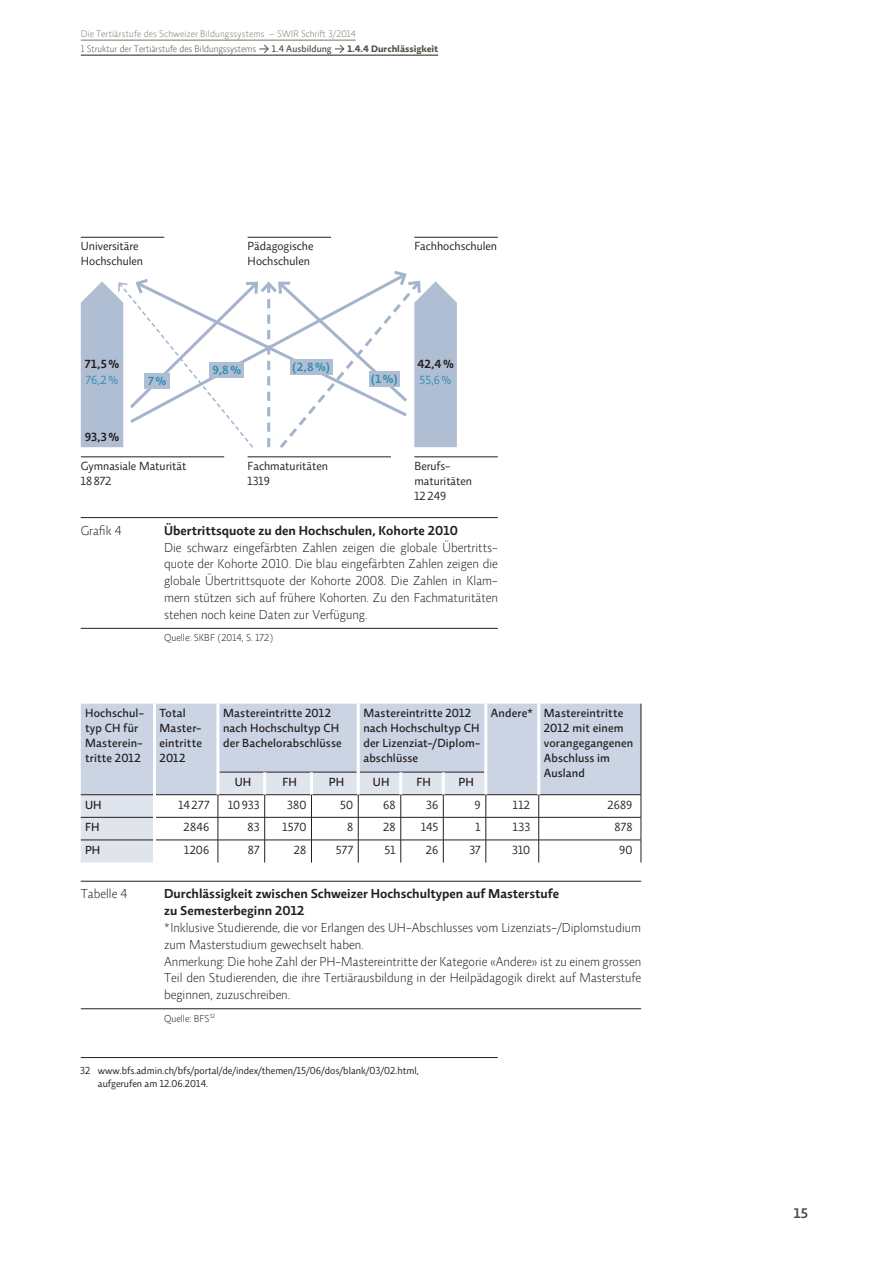
<style>
.page{position:relative;width:893px;height:1263px;background:#fff}
.page>*{position:absolute;margin:0;border:0;box-sizing:border-box;transform-origin:0 0}
.t1{font:600 14.25px "Relato Sans OT";color:#515044}
.t2{font:300 13.2px/16.8px "Relato Sans OT";letter-spacing:.005em;color:#231f20}
.t3{font:600 13.2px/16.8px "Relato Sans OT";letter-spacing:.005em;color:#231f20}
.t4{font:500 12px/15px "Relato Sans OT";letter-spacing:.015em;color:#231f20}
.t5{font:12px/15px "Relato Sans OT";letter-spacing:.005em;color:#231f20}
.t6{font:600 12px "Relato Sans OT";color:#318db0}
.t7{font:600 12px "Relato Sans OT";color:#231f20}
.t8{font:12px "Relato Sans OT";color:#318db0}
.t9{font:10.2px/13.2px "Relato Sans OT";letter-spacing:.005em;color:#231f20}
.t10{font:300 10.2px "Relato Sans OT";letter-spacing:.005em;color:#231f20}
.t11{font:300 9.6px "Relato Sans OT";letter-spacing:.02em;color:#7e746a}
.t12{font:300 9.6px "Relato Sans OT";letter-spacing:.005em;color:#515044}
.t13{font:700 9.6px "Relato Sans OT";letter-spacing:.005em;color:#515044}
.t14{font:500 9.6px "Relato Sans OT";letter-spacing:.005em;color:#515044}
</style>
<div class="page">
<hr style="left:81px;top:40px;width:275px;height:1px;background:#7e746a">
<hr style="left:81px;top:55px;width:357px;height:1px;background:#231f20">
<svg style="left:259px;top:44px;width:10px;height:9px"></svg>
<svg style="left:335px;top:44px;width:9px;height:9px"></svg>
<hr style="left:81px;top:881px;width:560px;height:1px;background:#231f20">
<hr style="left:81px;top:1008px;width:560px;height:1px;background:#231f20">
<div style="left:81px;top:704px;width:560px;height:68px;background:#cbd4e3"></div>
<hr style="left:641px;top:704px;width:1px;height:68px;background:#231f20">
<svg style="left:81px;top:772px;width:561px;height:90px"></svg>
<hr style="left:537px;top:704px;width:3px;height:68px;background:#fff">
<hr style="left:537px;top:772px;width:3px;height:22px;background:#fff">
<hr style="left:153px;top:704px;width:3px;height:68px;background:#fff">
<hr style="left:153px;top:772px;width:3px;height:23px;background:#fff">
<hr style="left:216px;top:704px;width:3px;height:68px;background:#fff">
<hr style="left:357px;top:704px;width:3px;height:68px;background:#fff">
<hr style="left:484px;top:704px;width:3px;height:68px;background:#fff">
<hr style="left:153px;top:795px;width:3px;height:22px;background:#fff">
<hr style="left:153px;top:817px;width:3px;height:23px;background:#fff">
<hr style="left:153px;top:840px;width:3px;height:22px;background:#fff">
<hr style="left:216px;top:772px;width:3px;height:22px;background:#fff">
<hr style="left:263px;top:772px;width:3px;height:22px;background:#fff">
<hr style="left:310px;top:772px;width:3px;height:22px;background:#fff">
<hr style="left:357px;top:772px;width:3px;height:22px;background:#fff">
<hr style="left:399px;top:772px;width:3px;height:22px;background:#fff">
<hr style="left:442px;top:772px;width:3px;height:22px;background:#fff">
<hr style="left:484px;top:772px;width:3px;height:22px;background:#fff">
<hr style="left:81px;top:517px;width:417px;height:1px;background:#231f20">
<hr style="left:81px;top:628px;width:417px;height:1px;background:#231f20">
<hr style="left:81px;top:237px;width:83px;height:1px;background:#231f20">
<hr style="left:248px;top:237px;width:83px;height:1px;background:#231f20">
<hr style="left:414px;top:237px;width:84px;height:1px;background:#231f20">
<hr style="left:81px;top:457px;width:143px;height:1px;background:#231f20">
<hr style="left:248px;top:457px;width:143px;height:1px;background:#231f20">
<hr style="left:414px;top:457px;width:84px;height:1px;background:#231f20">
<svg style="left:81px;top:271px;width:376px;height:177px"></svg>
<div style="left:145px;top:374px;width:25px;height:15px;background:#b0bed4"></div>
<div style="left:369px;top:371px;width:31px;height:15px;background:#b0bed4"></div>
<div style="left:210px;top:362px;width:34px;height:15px;background:#b0bed4"></div>
<div style="left:290px;top:359px;width:42px;height:15px;background:#b0bed4"></div>
<hr style="left:81px;top:1057px;width:417px;height:1px;background:#231f20">
<p class="t11" style="left:81px;top:30px;width:276px">Die Tertiärstufe des Schweizer Bildungssystems – SWIR Schrift 3/2014</p>
<p class="t12" style="left:81px;top:45px;width:177px">1 Struktur der Tertiärstufe des Bildungssystems</p>
<p class="t14" style="left:272px;top:45px;width:61px">1.4 Ausbildung</p>
<p class="t13" style="left:347px;top:45px;width:92px">1.4.4 Durchlässigkeit</p>
<p class="t5" style="left:81px;top:240px;width:64px">Universitäre<br>Hochschulen</p>
<p class="t5" style="left:248px;top:240px;width:67px">Pädagogische<br>Hochschulen</p>
<p class="t5" style="left:414px;top:240px;width:84px">Fachhochschulen</p>
<p class="t7" style="left:85px;top:360px;width:36px">71,5 %</p>
<p class="t7" style="left:417px;top:360px;width:38px">42,4 %</p>
<p class="t6" style="left:213px;top:365px;width:30px">9,8 %</p>
<p class="t6" style="left:292px;top:362px;width:39px">(2,8 %)</p>
<p class="t6" style="left:371px;top:374px;width:28px">(1 %)</p>
<p class="t8" style="left:86px;top:376px;width:34px">76,2 %</p>
<p class="t8" style="left:420px;top:376px;width:33px">55,6 %</p>
<p class="t6" style="left:148px;top:377px;width:20px">7 %</p>
<p class="t7" style="left:85px;top:433px;width:36px">93,3 %</p>
<p class="t5" style="left:81px;top:459px;width:107px">Gymnasiale Maturität<br>18 872</p>
<p class="t5" style="left:248px;top:459px;width:82px">Fachmaturitäten<br>1319</p>
<p class="t5" style="left:414px;top:459px;width:59px">Berufs&shy;maturitäten<br>12 249</p>
<p class="t2" style="left:81px;top:523px;width:42px">Grafik 4</p>
<p class="t3" style="left:164px;top:523px;width:295px">Übertrittsquote zu den Hochschulen, Kohorte 2010</p>
<p class="t2" style="left:164px;top:540px;width:335px;text-align:justify">Die schwarz eingefärbten Zahlen zeigen die globale Übertritts&shy;quote der Kohorte 2010. Die blau eingefärbten Zahlen zeigen die globale Übertrittsquote der Kohorte 2008. Die Zahlen in Klam&shy;mern stützen sich auf frühere Kohorten. Zu den Fachmaturitäten stehen noch keine Daten zur Verfügung.</p>
<p class="t10" style="left:164px;top:634px;width:111px">Quelle: SKBF (2014, S. 172)</p>
<p class="t4" style="left:85px;top:707px;width:60px">Hochschul&shy;typ CH für<br>Masterein&shy;tritte 2012</p>
<p class="t4" style="left:160px;top:707px;width:44px">Total<br>Master&shy;eintritte<br>2012</p>
<p class="t4" style="left:223px;top:707px;width:120px">Mastereintritte 2012 nach Hochschultyp CH der Bachelorabschlüsse</p>
<p class="t4" style="left:363px;top:707px;width:119px">Mastereintritte 2012 nach Hochschultyp CH der Lizenziat-/Diplom&shy;abschlüsse</p>
<p class="t4" style="left:544px;top:707px;width:91px;text-indent:-53px">Andere* Mastereintritte<br>2012 mit einem vorangegangenen<br>Abschluss im<br>Ausland</p>
<p class="t4" style="left:235px;top:776px;width:18px">UH</p>
<p class="t4" style="left:283px;top:776px;width:16px">FH</p>
<p class="t4" style="left:329px;top:776px;width:17px">PH</p>
<p class="t4" style="left:373px;top:776px;width:18px">UH</p>
<p class="t4" style="left:416px;top:776px;width:16px">FH</p>
<p class="t4" style="left:459px;top:776px;width:17px">PH</p>
<p class="t4" style="left:85px;top:798px;width:18px">UH</p>
<p class="t5" style="left:179px;top:798px;width:32px">14 277</p>
<p class="t5" style="left:228px;top:798px;width:33px">10 933</p>
<p class="t5" style="left:287px;top:798px;width:21px">380</p>
<p class="t5" style="left:340px;top:798px;width:14px">50</p>
<p class="t5" style="left:383px;top:798px;width:14px">68</p>
<p class="t5" style="left:426px;top:798px;width:14px">36</p>
<p class="t5" style="left:474px;top:798px;width:8px">9</p>
<p class="t5" style="left:513px;top:798px;width:19px">112</p>
<p class="t5" style="left:607px;top:798px;width:27px">2689</p>
<p class="t4" style="left:85px;top:821px;width:16px">FH</p>
<p class="t5" style="left:183px;top:821px;width:27px">2846</p>
<p class="t5" style="left:247px;top:821px;width:14px">83</p>
<p class="t5" style="left:282px;top:821px;width:26px">1570</p>
<p class="t5" style="left:347px;top:821px;width:8px">8</p>
<p class="t5" style="left:383px;top:821px;width:14px">28</p>
<p class="t5" style="left:421px;top:821px;width:19px">145</p>
<p class="t5" style="left:476px;top:821px;width:7px">1</p>
<p class="t5" style="left:513px;top:821px;width:19px">133</p>
<p class="t5" style="left:614px;top:821px;width:19px">878</p>
<p class="t4" style="left:85px;top:844px;width:17px">PH</p>
<p class="t5" style="left:184px;top:844px;width:27px">1206</p>
<p class="t5" style="left:248px;top:844px;width:13px">87</p>
<p class="t5" style="left:294px;top:844px;width:14px">28</p>
<p class="t5" style="left:336px;top:844px;width:19px">577</p>
<p class="t5" style="left:385px;top:844px;width:13px">51</p>
<p class="t5" style="left:426px;top:844px;width:14px">26</p>
<p class="t5" style="left:469px;top:844px;width:13px">37</p>
<p class="t5" style="left:512px;top:844px;width:20px">310</p>
<p class="t5" style="left:619px;top:844px;width:15px">90</p>
<p class="t2" style="left:81px;top:887px;width:48px">Tabelle 4</p>
<p class="t3" style="left:164px;top:887px;width:396px">Durchlässigkeit zwischen Schweizer Hochschultypen auf Masterstufe zu Semesterbeginn 2012</p>
<p class="t2" style="left:164px;top:920px;width:478px">* Inklusive Studierende, die vor Erlangen des UH-Abschlusses vom Lizenziats-/Diplomstudium zum Masterstudium gewechselt haben.<br>Anmerkung: Die hohe Zahl der PH-Mastereintritte der Kategorie «Andere» ist zu einem grossen Teil den Studierenden, die ihre Tertiärausbildung in der Heilpädagogik direkt auf Masterstufe beginnen, zuzuschreiben.</p>
<p class="t10" style="left:164px;top:1014px;width:53px">Quelle: BFS<sup>32</sup></p>
<p class="t9" style="left:98px;top:1065px;width:322px;text-indent:-18px">32 www.bfs.admin.ch/bfs/portal/de/index/themen/15/06/dos/blank/03/02.html, aufgerufen am 12.06.2014.</p>
<p class="t1" style="left:794px;top:1208px;width:16px">15</p>
</div>
